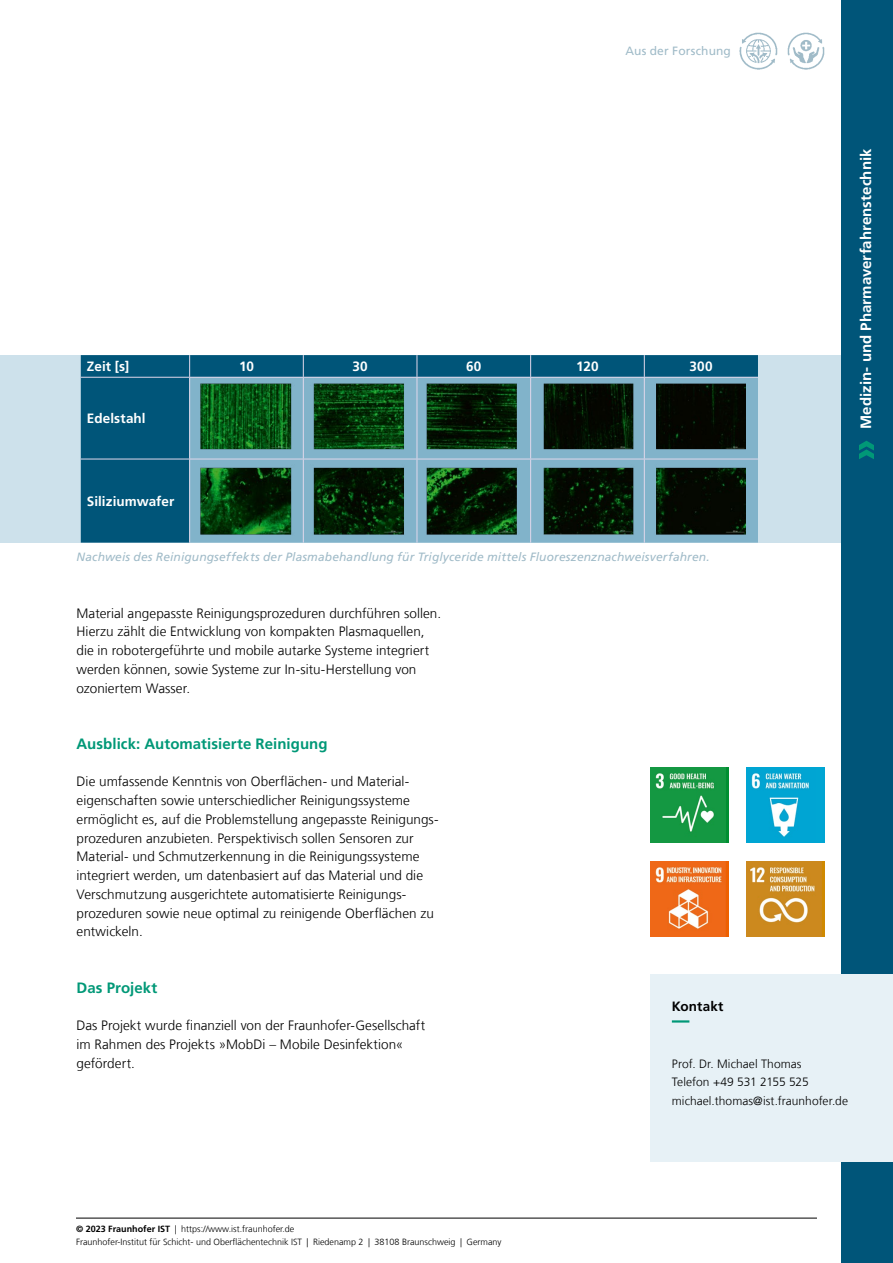
<style>
.page{position:relative;width:893px;height:1263px;background:#fff}
.page>*{position:absolute;margin:0;border:0;box-sizing:border-box;transform-origin:0 0}
.t1{font:700 15px "Frutiger LT Com";letter-spacing:.005em;color:#009877}
.t2{font:700 15px "Frutiger LT Com";letter-spacing:.005em;color:#fff}
.t3{font:300 13.5px/18.8px "Frutiger LT Com";letter-spacing:.005em;color:#000}
.t4{font:700 13.5px "Frutiger LT Com";letter-spacing:.005em;color:#fff}
.t5{font:700 13.5px "Frutiger LT Com";letter-spacing:.005em;color:#000}
.t6{font:italic 12px "Frutiger LT Com";letter-spacing:.01em;color:#a0bbc8}
.t7{font:300 12px/18.8px "Frutiger LT Com";letter-spacing:.005em;color:#000}
.t8{font:12px "Frutiger LT Com";letter-spacing:.015em;color:#a0bbc8}
.t9{font:300 9px/13.5px "Frutiger LT Com";color:#000}
.s1{font-weight:700}
</style>
<div class="page">
<div style="left:0;top:355px;width:846px;height:188px;background:#cde1eb"></div>
<div style="left:81px;top:355px;width:677px;height:188px;background:#005579"></div>
<svg style="left:190px;top:378px;width:568px;height:165px;background:#83b4cb"></svg>
<svg style="left:189px;top:355px;width:1px;height:22px"></svg>
<svg style="left:303px;top:355px;width:1px;height:22px"></svg>
<svg style="left:417px;top:355px;width:1px;height:22px"></svg>
<svg style="left:530px;top:355px;width:1px;height:22px"></svg>
<svg style="left:644px;top:355px;width:1px;height:22px"></svg>
<hr style="left:81px;top:377px;width:109px;height:1px;background:#e1d8eb">
<hr style="left:190px;top:377px;width:113px;height:1px;background:#e1d8eb">
<hr style="left:189px;top:378px;width:1px;height:81px;background:#e1d8eb">
<hr style="left:303px;top:377px;width:114px;height:1px;background:#e1d8eb">
<hr style="left:303px;top:378px;width:1px;height:81px;background:#e1d8eb">
<hr style="left:417px;top:377px;width:114px;height:1px;background:#e1d8eb">
<hr style="left:417px;top:378px;width:1px;height:81px;background:#e1d8eb">
<hr style="left:531px;top:377px;width:113px;height:1px;background:#e1d8eb">
<hr style="left:530px;top:378px;width:1px;height:81px;background:#e1d8eb">
<hr style="left:644px;top:377px;width:114px;height:1px;background:#e1d8eb">
<hr style="left:644px;top:378px;width:1px;height:81px;background:#e1d8eb">
<hr style="left:190px;top:459px;width:113px;height:1px;background:#e1d8eb">
<hr style="left:189px;top:459px;width:1px;height:84px;background:#e1d8eb">
<hr style="left:303px;top:459px;width:1px;height:84px;background:#e1d8eb">
<hr style="left:417px;top:459px;width:1px;height:84px;background:#e1d8eb">
<hr style="left:530px;top:459px;width:1px;height:84px;background:#e1d8eb">
<hr style="left:644px;top:459px;width:114px;height:1px;background:#e1d8eb">
<hr style="left:644px;top:459px;width:1px;height:84px;background:#e1d8eb">
<hr style="left:81px;top:459px;width:109px;height:1px;background:#e1d8eb">
<img style="left:198px;top:380px;width:548px;height:158px">
<img style="left:787px;top:32px;width:38px;height:38px">
<div style="left:842px;top:0;width:51px;height:1263px;background:#005579"></div>
<svg style="left:859px;top:441px;width:15px;height:18px"></svg>
<div style="left:651px;top:974px;width:242px;height:187px;background:#e7f1f6"></div>
<svg style="left:672px;top:1020px;width:18px;height:2px"></svg>
<hr style="left:76px;top:1218px;width:741px;height:1px;background:#000">
<div style="left:746px;top:861px;width:79px;height:75px;background:linear-gradient(to bottom,#cf8900,#cf8900)"></div>
<img style="left:746px;top:861px;width:75px;height:75px">
<div style="left:746px;top:767px;width:79px;height:76px;background:#00a5d3"></div>
<img style="left:751px;top:773px;width:58px;height:64px">
<div style="left:651px;top:861px;width:78px;height:75px;background:#ee6000"></div>
<img style="left:651px;top:861px;width:75px;height:75px">
<div style="left:651px;top:768px;width:78px;height:75px;background:#008f32"></div>
<img style="left:651px;top:768px;width:75px;height:75px">
<img style="left:740px;top:32px;width:37px;height:38px">
<p class="t8" style="left:625px;top:44px;width:107px">Aus der Forschung</p>
<p class="t4" style="left:87px;top:359px;width:44px">Zeit [s]</p>
<p class="t4" style="left:239px;top:359px;width:16px">10</p>
<p class="t4" style="left:352px;top:359px;width:17px">30</p>
<p class="t4" style="left:466px;top:359px;width:17px">60</p>
<p class="t4" style="left:576px;top:359px;width:24px">120</p>
<p class="t4" style="left:689px;top:359px;width:25px">300</p>
<p class="t4" style="left:87px;top:411px;width:60px">Edelstahl</p>
<p class="t2" style="left:857px;top:429px;width:282px;rotate:-90deg">Medizin- und Pharmaverfahrenstechnik</p>
<p class="t4" style="left:87px;top:493px;width:89px">Siliziumwafer</p>
<p class="t6" style="left:77px;top:550px;width:635px">Nachweis des Reinigungseffekts der Plasmabehandlung für Triglyceride mittels Fluoreszenznachweisverfahren.</p>
<p class="t3" style="left:77px;top:604px;width:366px">Material angepasste Reinigungsprozeduren durchführen sollen.<br>Hierzu zählt die Entwicklung von kompakten Plasmaquellen, die in robotergeführte und mobile autarke Systeme integriert werden können, sowie Systeme zur In-situ-Herstellung von ozoniertem Wasser.</p>
<p class="t1" style="left:77px;top:735px;width:253px">Ausblick: Automatisierte Reinigung</p>
<p class="t3" style="left:77px;top:772px;width:363px">Die umfassende Kenntnis von Oberflächen- und Material&shy;eigenschaften sowie unterschiedlicher Reinigungssysteme ermöglicht es, auf die Problemstellung angepasste Reinigungs&shy;prozeduren anzubieten. Perspektivisch sollen Sensoren zur Material- und Schmutzerkennung in die Reinigungssysteme integriert werden, um datenbasiert auf das Material und die Verschmutzung ausgerichtete automatisierte Reinigungs&shy;prozeduren sowie neue optimal zu reinigende Oberflächen zu entwickeln.</p>
<p class="t1" style="left:77px;top:979px;width:82px">Das Projekt</p>
<p class="t3" style="left:77px;top:1016px;width:350px">Das Projekt wurde finanziell von der Fraunhofer-Gesellschaft im Rahmen des Projekts »MobDi – Mobile Desinfektion« gefördert.</p>
<p class="t5" style="left:672px;top:999px;width:53px">Kontakt</p>
<p class="t7" style="left:672px;top:1054px;width:178px">Prof. Dr. Michael Thomas<br>Telefon +49 531 2155 525 michael.thomas@ist.fraunhofer.de</p>
<p class="t9" style="left:76px;top:1222px;width:427px"><span class="s1">© 2023 Fraunhofer IST</span> | https://www.ist.fraunhofer.de<br>Fraunhofer-Institut für Schicht- und Oberflächentechnik IST | Riedenamp 2 | 38108 Braunschweig | Germany</p>
</div>
